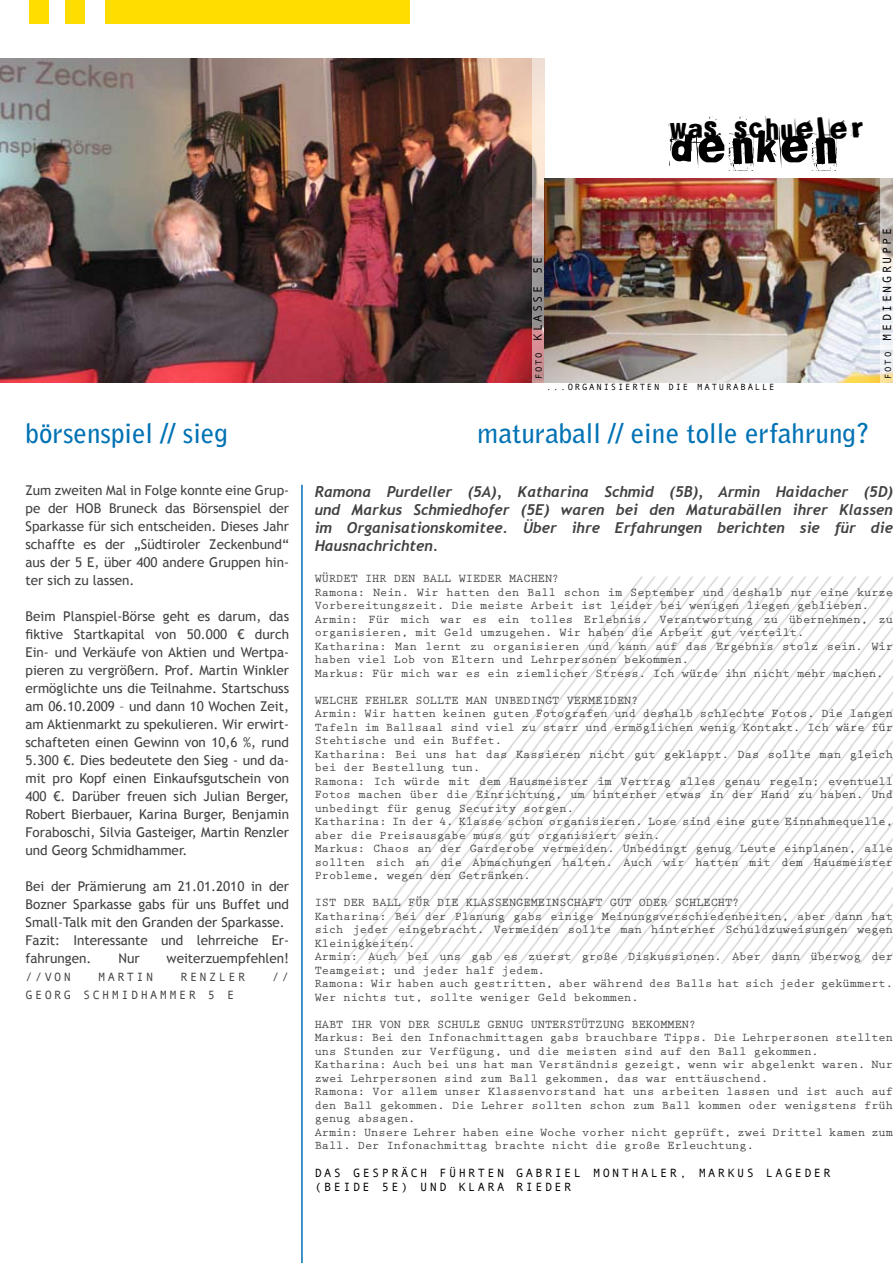
<style>
.page{position:relative;width:893px;height:1263px;background:#fff}
.page>*{position:absolute;margin:0;border:0;box-sizing:border-box;transform-origin:0 0}
.t1{font:72px "Broken 15";color:#000}
.t2{font:45px "Broken 15";color:#000}
.t3{font:700 27px "Bell Gothic Std";color:#0072b4}
.t4{font:italic 700 15px/18px "Trebuchet";color:#414142;text-align:justify}
.t5{font:13.5px/18px "Trebuchet MS";color:#414142;text-align:justify}
.t6{font:700 12px/13.5px "Prestige Elite Std";color:#414142}
.t7{font:12px "Andale Mono";letter-spacing:.2em;color:#000}
.t8{font:12px "Andale Mono";letter-spacing:.2em;color:#414142}
.t9{font:9px "Andale Mono";letter-spacing:.2em;color:#000}
.s1{font-size:9px}
</style>
<div class="page">
<hr style="left:301px;top:485px;width:2px;height:778px;background:#0072b4">
<img style="left:344px;top:576px;width:549px;height:387px">
<div style="left:105px;top:0;width:305px;height:24px;background:#fd0"></div>
<div style="left:66px;top:0;width:19px;height:24px;background:#fd0"></div>
<div style="left:30px;top:0;width:19px;height:24px;background:#fd0"></div>
<img style="left:0;top:58px;width:532px;height:325px">
<svg style="left:532px;top:58px;width:13px;height:325px;background:#cfb8b3"></svg>
<img style="left:544px;top:179px;width:337px;height:204px">
<svg style="left:881px;top:178px;width:12px;height:205px"></svg>
<h2 class="t2" style="left:669px;top:109px;width:197px">was schueler</h2>
<h1 class="t1" style="left:669px;top:115px;width:171px">denken</h1>
<p class="t7" style="left:530px;top:379px;width:124px;rotate:-90deg"><span class="s1">FOTO</span> KL ASS E 5E</p>
<p class="t9" style="left:546px;top:381px;width:202px">...ORGAN IS IERTEN DIE MATU RABÄLL</p>
<p class="t9" style="left:769px;top:381px;width:7px">E</p>
<p class="t7" style="left:879px;top:379px;width:153px;rotate:-90deg"><span class="s1">FOTO</span> MEDIEN GRUPP E</p>
<h3 class="t3" style="left:26px;top:416px;width:204px">börsenspiel // sieg</h3>
<h3 class="t3" style="left:477px;top:416px;width:394px">maturaball // eine tolle erfahrung?</h3>
<p class="t4" style="left:315px;top:483px;width:580px">Ramona Purdeller (5A), Katharina Schmid (5B), Armin Haidacher (5D) und Markus Schmiedhofer (5E) waren bei den Maturabällen ihrer Klassen im Organisationskomitee. Über ihre Erfahrungen berichten sie für die Hausnachrichten.</p>
<p class="t6" style="left:315px;top:572px;width:580px">Würdet ihr den Ball wieder machen?<br>Ramona: Nein. Wir hatten den Ball schon im September und deshalb nur eine kurze Vorbereitungszeit. Die meiste Arbeit ist leider bei wenigen liegen geblieben.<br>Armin: Für mich war es ein tolles Erlebnis. Verantwortung zu übernehmen, zu organisieren, mit Geld umzugehen. Wir haben die Arbeit gut verteilt.<br>Katharina: Man lernt zu organisieren und kann auf das Ergebnis stolz sein. Wir haben viel Lob von Eltern und Lehrpersonen bekommen.<br>Markus: Für mich war es ein ziemlicher Stress. I ch würde ihn nicht mehr machen.</p>
<p class="t6" style="left:315px;top:694px;width:580px">Welche Fehler s ollte man unbedingt vermeiden?<br>Armin: Wir hatten keinen guten Fotografen und deshalb schlechte Fotos. Die langen Tafeln im Ballsaal sind viel zu starr und ermöglichen wenig Kontakt. I ch wäre für Stehtische und ein Buffet.<br>Katharina: Bei uns hat das Kassieren nicht gut geklappt. Das sollte man gleich bei der Bestellung tun.<br>Ramona: I ch würde mit dem Hausmeister im Vertrag alles genau regeln; eventuell Fotos machen über die Einrichtung, um hinterher etwas in der Hand zu haben. Und unbedingt für genug Security sorgen.<br>Katharina: In der 4. Klasse schon organisieren. Lose sind eine gute Einnahmequelle, aber die Preisausgabe muss gut organisiert sein.<br>Markus: Chaos an der Garderobe vermeiden. Unbedingt genug Leute einplanen, alle sollten sich an die Abmachungen halten. Auch wir hatten mit dem Hausmeister Probleme, wegen den Getränken.</p>
<p class="t6" style="left:315px;top:896px;width:580px">Is t der Ball für die Klass engemeins chaft gut oder s chlecht?<br>Katharina: Bei der Planung gabs einige Meinungsverschiedenheiten, aber dann hat sich jeder eingebracht. Vermeiden sollte man hinterher Schuldzuweisungen wegen Kleinigkeiten.<br>Armin: Auch bei uns gab es zuerst große Diskussionen. Aber dann überwog der Teamgeist; und jeder half jedem.<br>Ramona: Wir haben auch gestritten, aber während des Balls hat sich jeder gekümmert.<br>Wer nichts tut, sollte weniger Geld bekommen.</p>
<p class="t6" style="left:315px;top:1018px;width:580px">Habt ihr von der Schule genug Unters tützung bekommen?<br>Markus: Bei den Infonachmittagen gabs brauchbare Tipps. Die Lehrpersonen stellten uns Stunden zur Verfügung, und die meisten sind auf den Ball gekommen.<br>Katharina: Auch bei uns hat man Verständnis gezeigt, wenn wir abgelenkt waren. Nur zwei Lehrpersonen sind zum Ball gekommen, das war enttäuschend.<br>Ramona: Vor allem unser Klassenvorstand hat uns arbeiten lassen und ist auch auf den Ball gekommen. Die Lehrer sollten schon zum Ball kommen oder wenigstens früh genug absagen.<br>Armin: Unsere Lehrer haben eine Woche vorher nicht geprüft, zwei Drittel kamen zum Ball. Der Infonachmittag brachte nicht die große Erleuchtung.</p>
<p class="t7" style="left:315px;top:1164px;width:105px">DAS GE SPR ÄCH</p>
<p class="t7" style="left:439px;top:1164px;width:29px">F ÜHRTE</p>
<p class="t7" style="left:497px;top:1164px;width:57px">N GABRIE</p>
<p class="t7" style="left:574px;top:1164px;width:58px">L MONTHA</p>
<p class="t7" style="left:651px;top:1164px;width:68px">LER , MARK</p>
<p class="t7" style="left:737px;top:1164px;width:39px">US LAGEDER</p>
<p class="t7" style="left:315px;top:1179px;width:29px">(BEIDE</p>
<p class="t7" style="left:382px;top:1179px;width:106px">5E ) UND KLARA</p>
<p class="t7" style="left:516px;top:1179px;width:20px">RIEDER</p>
<p class="t5" style="left:26px;top:482px;width:265px">Zum zweiten Mal in Folge konnte eine Grup&shy;pe der HOB Bruneck das Börsenspiel der Sparkasse für sich entscheiden. Dieses Jahr schaffte es der „Südtiroler Zeckenbund“ aus der 5 E, über 400 andere Gruppen hin&shy;ter sich zu lassen.</p>
<p class="t5" style="left:26px;top:608px;width:265px">Beim Planspiel-Börse geht es darum, das fiktive Startkapital von 50.000 € durch Ein- und Verkäufe von Aktien und Wertpa&shy;pieren zu vergrößern. Prof. Martin Winkler ermöglichte uns die Teilnahme. Startschuss am 06.10.2009 – und dann 10 Wochen Zeit, am Aktienmarkt zu spekulieren. Wir erwirt&shy;schafteten einen Gewinn von 10,6 %, rund 5.300 €. Dies bedeutete den Sieg - und da&shy;mit pro Kopf einen Einkaufsgutschein von 400 €. Darüber freuen sich Julian Berger, Robert Bierbauer, Karina Burger, Benjamin Foraboschi, Silvia Gasteiger, Martin Renzler und Georg Schmidhammer.</p>
<p class="t5" style="left:26px;top:878px;width:265px;text-align:left">Bei der Prämierung am 21.01.2010 in der Bozner Sparkasse gabs für uns Buffet und Small-Talk mit den Granden der Sparkasse.<br>Fazit: Interessante und lehrreiche Er&shy;fahrungen.</p>
<p class="t5" style="left:118px;top:950px;width:23px">Nur</p>
<p class="t5" style="left:167px;top:950px;width:124px">weiterzuempfehlen!</p>
<p class="t8" style="left:26px;top:969px;width:47px">//VO N</p>
<p class="t8" style="left:98px;top:969px;width:20px">MARTI</p>
<p class="t8" style="left:146px;top:969px;width:9px">N</p>
<p class="t8" style="left:180px;top:969px;width:57px">RE NZLER</p>
<p class="t8" style="left:272px;top:969px;width:18px">//</p>
<p class="t8" style="left:26px;top:987px;width:19px">GEORG</p>
<p class="t8" style="left:83px;top:987px;width:11px">SCHMIDHAMMER</p>
<p class="t8" style="left:208px;top:987px;width:25px">5 E</p>
</div>
